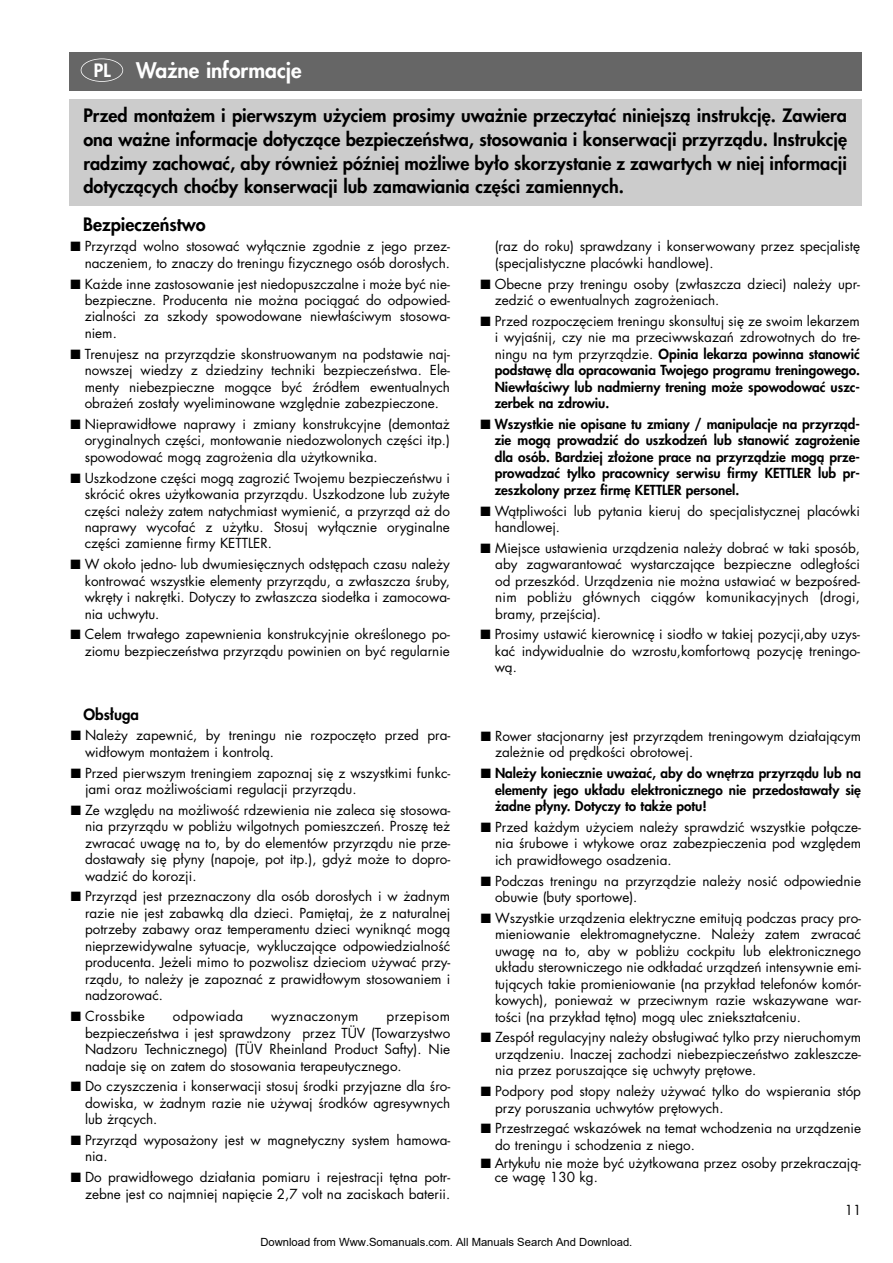
<style>
.page{position:relative;width:893px;height:1263px;background:#fff}
.page>*{position:absolute;margin:0;border:0;box-sizing:border-box;transform-origin:0 0}
.t1{font:800 21px "Futura CE";color:#fff}
.t2{font:800 18px/24px "Futura CE";color:#000;text-align:justify}
.t3{font:800 15px "Futura CE";color:#000}
.t4{font:13.5px/16.5px "Futura CE";color:#000;text-align:justify}
.t5{font:800 13.5px/16.5px "Futura CE";color:#000;text-align:justify}
.t6{font:13.5px "Futura CE";letter-spacing:.025em;color:#000}
.t7{font:13.5px "Futura";color:#000}
.t8{font:11.25px "Arial";color:#000}
.s1{font-family:"Futura";font-size:18px}
.s2{font-weight:400}
</style>
<div class="page">
<div style="left:69px;top:52px;width:792px;height:39px;background:#666"></div>
<div style="left:81px;top:58px;width:42px;height:24px;border:1px solid #fff;border-radius:50%"></div>
<div style="left:69px;top:99px;width:792px;height:106px;background:#ccc"></div>
<h1 class="t1" style="left:94px;top:59px;width:209px"><span class="s1">PL</span> Ważne informacje</h1>
<p class="t2" style="left:83px;top:104px;width:765px">Przed montażem i pierwszym użyciem prosimy uważnie przeczytać niniejszą instrukcję. Zawiera ona ważne informacje dotyczące bezpieczeństwa, stosowania i konserwacji przyrządu. Instrukcję radzimy zachować, aby również później możliwe było skorzystanie z zawartych w niej informacji dotyczących choćby konserwacji lub zamawiania części zamiennych.</p>
<h2 class="t2" style="left:83px;top:213px;width:124px">Bezpieczeństwo</h2>
<p class="t4" style="left:70px;top:239px;width:381px;text-align:right">■ Przyrząd wolno stosować wyłącznie zgodnie z jego przez&shy;naczeniem, to znaczy do treningu fizycznego osób dorosłych.</p>
<p class="t4" style="left:85px;top:276px;width:367px;text-indent:-14px">■ Każde inne zastosowanie jest niedopuszczalne i może być nie&shy;bezpieczne. Producenta nie można pociągać do odpowied&shy;zialności za szkody spowodowane niewłaściwym stosowa&shy;niem.</p>
<p class="t4" style="left:85px;top:346px;width:367px;text-indent:-14px">■ Trenujesz na przyrządzie skonstruowanym na podstawie naj&shy;nowszej wiedzy z dziedziny techniki bezpieczeństwa. Ele&shy;menty niebezpieczne mogące być źródłem ewentualnych obrażeń zostały wyeliminowane względnie zabezpieczone.</p>
<p class="t4" style="left:85px;top:416px;width:367px;text-indent:-14px">■ Nieprawidłowe naprawy i zmiany konstrukcyjne (demontaż oryginalnych części, montowanie niedozwolonych części itp.) spowodować mogą zagrożenia dla użytkownika.</p>
<p class="t4" style="left:85px;top:470px;width:367px;text-indent:-14px">■ Uszkodzone części mogą zagrozić Twojemu bezpieczeństwu i skrócić okres użytkowania przyrządu. Uszkodzone lub zużyte części należy zatem natychmiast wymienić, a przyrząd aż do naprawy wycofać z użytku. Stosuj wyłącznie oryginalne części zamienne firmy KETTLER.</p>
<p class="t4" style="left:85px;top:556px;width:367px;text-indent:-14px">■ W około jedno- lub dwumiesięcznych odstępach czasu należy kontrować wszystkie elementy przyrządu, a zwłaszcza śruby, wkręty i nakrętki. Dotyczy to zwłaszcza siodełka i zamocowa&shy;nia uchwytu.</p>
<p class="t4" style="left:70px;top:627px;width:381px;text-align:right">■ Celem trwałego zapewnienia konstrukcyjnie określonego po&shy;ziomu bezpieczeństwa przyrządu powinien on być regularnie</p>
<p class="t3" style="left:83px;top:706px;width:57px">Obsługa</p>
<p class="t4" style="left:85px;top:728px;width:367px;text-indent:-14px">■ Należy zapewnić, by treningu nie rozpoczęto przed pra&shy;widłowym montażem i kontrolą.</p>
<p class="t4" style="left:85px;top:765px;width:367px;text-indent:-14px">■ Przed pierwszym treningiem zapoznaj się z wszystkimi funkc&shy;jami oraz możliwościami regulacji przyrządu.</p>
<p class="t4" style="left:85px;top:802px;width:367px;text-indent:-14px">■ Ze względu na możliwość rdzewienia nie zaleca się stosowa&shy;nia przyrządu w pobliżu wilgotnych pomieszczeń. Proszę też zwracać uwagę na to, by do elementów przyrządu nie prze&shy;dostawały się płyny (napoje, pot itp.), gdyż może to dopro&shy;wadzić do korozji.</p>
<p class="t4" style="left:85px;top:889px;width:367px;text-indent:-14px">■ Przyrząd jest przeznaczony dla osób dorosłych i w żadnym razie nie jest zabawką dla dzieci. Pamiętaj, że z naturalnej potrzeby zabawy oraz temperamentu dzieci wyniknąć mogą nieprzewidywalne sytuacje, wykluczające odpowiedzialność producenta. Jeżeli mimo to pozwolisz dzieciom używać przy&shy;rządu, to należy je zapoznać z prawidłowym stosowaniem i nadzorować.</p>
<p class="t6" style="left:71px;top:1009px;width:76px">■ Crossbike</p>
<p class="t6" style="left:173px;top:1009px;width:72px">odpowiada</p>
<p class="t6" style="left:271px;top:1009px;width:89px">wyznaczonym</p>
<p class="t4" style="left:85px;top:1008px;width:367px;text-indent:301px">przepisom bezpieczeństwa i jest sprawdzony przez TÜV (Towarzystwo Nadzoru Technicznego) (TÜV Rheinland Product Safty). Nie nadaje się on zatem do stosowania terapeutycznego.</p>
<p class="t4" style="left:85px;top:1079px;width:367px;text-indent:-14px">■ Do czyszczenia i konserwacji stosuj środki przyjazne dla śro&shy;dowiska, w żadnym razie nie używaj środków agresywnych lub żrących.</p>
<p class="t4" style="left:85px;top:1132px;width:367px;text-indent:-14px">■ Przyrząd wyposażony jest w magnetyczny system hamowa&shy;nia.</p>
<p class="t4" style="left:71px;top:1169px;width:381px;text-align:right">■ Do prawidłowego działania pomiaru i rejestracji tętna potr&shy;zebne jest co najmniej napięcie 2,7 volt na zaciskach baterii.</p>
<p class="t4" style="left:494px;top:239px;width:367px">(raz do roku) sprawdzany i konserwowany przez specjalistę (specjalistyczne placówki handlowe).</p>
<p class="t4" style="left:494px;top:276px;width:367px;text-indent:-14px">■ Obecne przy treningu osoby (zwłaszcza dzieci) należy upr&shy;zedzić o ewentualnych zagrożeniach.</p>
<p class="t5" style="left:494px;top:313px;width:367px;text-indent:-14px">■ <span class="s2">Przed rozpoczęciem treningu skonsultuj się ze swoim lekarzem i wyjaśnij, czy nie ma przeciwwskazań zdrowotnych do tre&shy;ningu na tym przyrządzie.</span> Opinia lekarza powinna stanowić podstawę dla opracowania Twojego programu treningowego.<br>Niewłaściwy lub nadmierny trening może spowodować uszc&shy;zerbek na zdrowiu.</p>
<p class="t5" style="left:494px;top:416px;width:367px;text-indent:-14px">■ Wszystkie nie opisane tu zmiany / manipulacje na przyrząd&shy;zie mogą prowadzić do uszkodzeń lub stanowić zagrożenie dla osób. Bardziej złożone prace na przyrządzie mogą prze&shy;prowadzać tylko pracownicy serwisu firmy KETTLER lub pr&shy;zeszkolony przez firmę KETTLER personel.</p>
<p class="t4" style="left:494px;top:503px;width:367px;text-indent:-14px">■ Wątpliwości lub pytania kieruj do specjalistycznej placówki handlowej.</p>
<p class="t4" style="left:495px;top:540px;width:366px;text-indent:-15px">■ Miejsce ustawienia urządzenia należy dobrać w taki sposób, aby zagwarantować wystarczające bezpieczne odległości od przeszkód. Urządzenia nie można ustawiać w bezpośred&shy;nim pobliżu głównych ciągów komunikacyjnych (drogi, bramy, przejścia).</p>
<p class="t4" style="left:494px;top:627px;width:367px;text-indent:-14px">■ Prosimy ustawić kierownicę i siodło w takiej pozycji,aby uzys&shy;kać indywidualnie do wzrostu,komfortową pozycję treningo&shy;wą.</p>
<p class="t4" style="left:495px;top:728px;width:367px;text-indent:-14px">■ Rower stacjonarny jest przyrządem treningowym działającym zależnie od prędkości obrotowej.</p>
<p class="t5" style="left:495px;top:766px;width:367px;text-indent:-14px">■ Należy koniecznie uważać, aby do wnętrza przyrządu lub na elementy jego układu elektronicznego nie przedostawały się żadne płyny. Dotyczy to także potu!</p>
<p class="t4" style="left:495px;top:819px;width:367px;text-indent:-14px">■ Przed każdym użyciem należy sprawdzić wszystkie połącze&shy;nia śrubowe i wtykowe oraz zabezpieczenia pod względem ich prawidłowego osadzenia.</p>
<p class="t4" style="left:495px;top:873px;width:367px;text-indent:-14px">■ Podczas treningu na przyrządzie należy nosić odpowiednie obuwie (buty sportowe).</p>
<p class="t4" style="left:495px;top:910px;width:367px;text-indent:-14px">■ Wszystkie urządzenia elektryczne emitują podczas pracy pro&shy;mieniowanie elektromagnetyczne. Należy zatem zwracać uwagę na to, aby w pobliżu cockpitu lub elektronicznego układu sterowniczego nie odkładać urządzeń intensywnie emi&shy;tujących takie promieniowanie (na przykład telefonów komór&shy;kowych), ponieważ w przeciwnym razie wskazywane war&shy;tości (na przykład tętno) mogą ulec zniekształceniu.</p>
<p class="t4" style="left:495px;top:1030px;width:367px;text-indent:-14px">■ Zespół regulacyjny należy obsługiwać tylko przy nieruchomym urządzeniu. Inaczej zachodzi niebezpieczeństwo zakleszcze&shy;nia przez poruszające się uchwyty prętowe.</p>
<p class="t4" style="left:495px;top:1083px;width:367px;text-indent:-14px">■ Podpory pod stopy należy używać tylko do wspierania stóp przy poruszania uchwytów prętowych.</p>
<p class="t4" style="left:495px;top:1121px;width:367px;text-indent:-14px">■ Przestrzegać wskazówek na temat wchodzenia na urządzenie do treningu i schodzenia z niego.</p>
<p class="t4" style="left:494px;top:1157px;width:368px;line-height:14.2px;text-indent:-14px">■ Artykułu nie może być użytkowana przez osoby przekraczają&shy;ce wagę 130 kg.</p>
<p class="t7" style="left:844px;top:1203px;width:18px">11</p>
<p class="t8" style="left:260px;top:1235px;width:373px">Download from Www.Somanuals.com. All Manuals Search And Download.</p>
</div>
